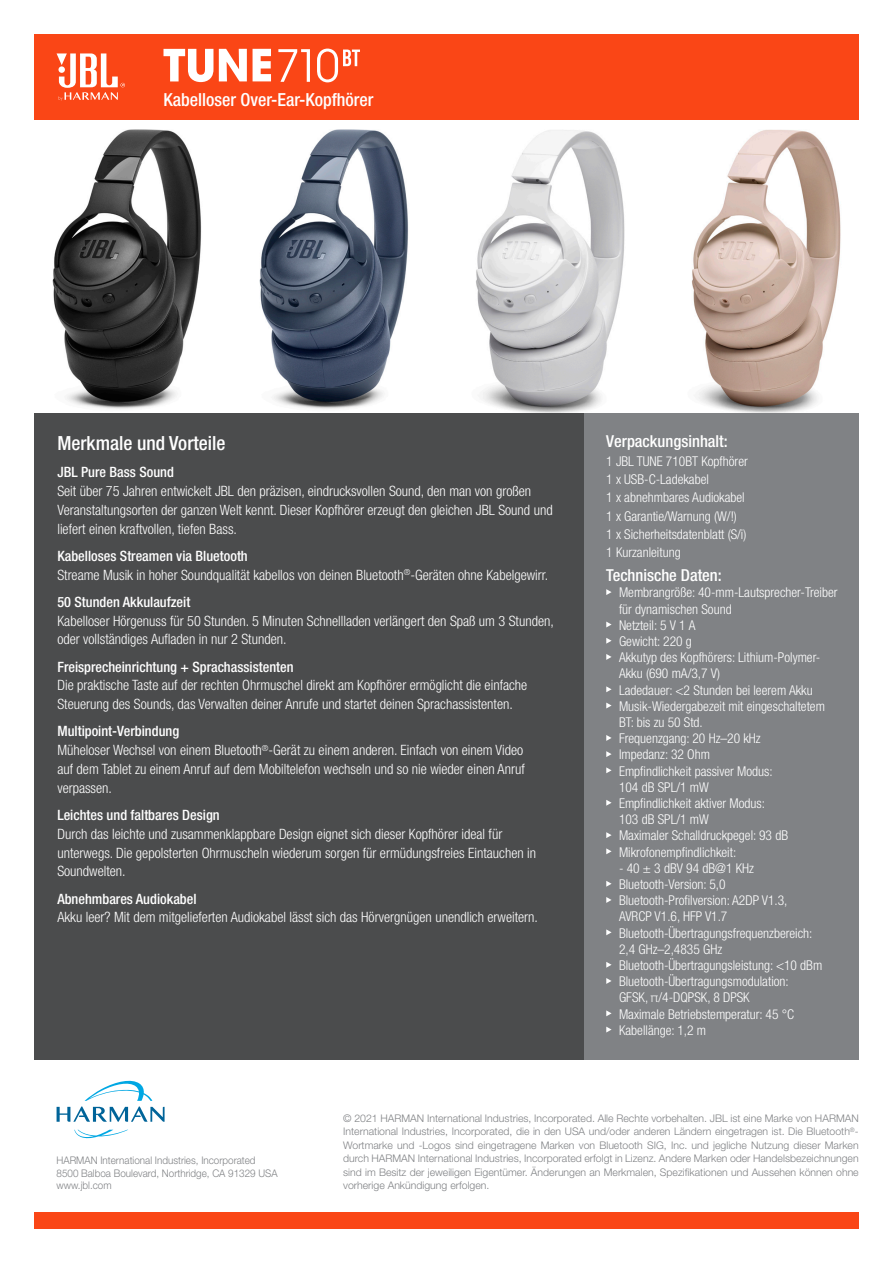
<style>
.page{position:relative;width:893px;height:1263px;background:#fff}
.page>*{position:absolute;margin:0;border:0;box-sizing:border-box;transform-origin:0 0}
.t1{font:500 condensed 19.5px "Helvetica Neue LT Pro";color:#fff}
.t2{font:500 condensed 18px "Helvetica Neue LT Pro";color:#fff}
.t3{font:500 condensed 16.5px "Helvetica Neue LT Pro";color:#fff}
.t4{font:300 condensed 14.25px/18.8px "Helvetica Neue LT Pro";color:#fff}
.t5{font:500 condensed 14.25px "Helvetica Neue LT Pro";color:#fff}
.t6{font:300 condensed 13.5px/16.2px "Helvetica Neue LT Pro";color:#fff}
.t7{font:300 10.5px/13.5px "Helvetica Neue LT Pro";color:#808285;text-align:justify}
.t8{font:300 10.5px "Helvetica Neue LT Pro";color:#808285;scale:.94 1}
</style>
<div class="page">
<img style="left:34px;top:119px;width:187px;height:290px">
<img style="left:221px;top:119px;width:216px;height:290px">
<img style="left:437px;top:119px;width:216px;height:294px">
<img style="left:653px;top:119px;width:206px;height:294px">
<div style="left:34px;top:34px;width:825px;height:85px;background:#fa4616"></div>
<div style="left:34px;top:1213px;width:825px;height:16px;background:#fa4616"></div>
<svg style="left:57px;top:53px;width:68px;height:48px"></svg>
<svg style="left:74px;top:1130px;width:54px;height:8px"></svg>
<svg style="left:57px;top:1080px;width:108px;height:42px"></svg>
<div style="left:584px;top:413px;width:275px;height:646px;background:#808285"></div>
<svg style="left:606px;top:589px;width:6px;height:6px"></svg>
<svg style="left:606px;top:621px;width:6px;height:6px"></svg>
<svg style="left:606px;top:638px;width:6px;height:6px"></svg>
<svg style="left:606px;top:654px;width:6px;height:6px"></svg>
<svg style="left:606px;top:686px;width:6px;height:6px"></svg>
<svg style="left:606px;top:702px;width:6px;height:6px"></svg>
<svg style="left:606px;top:735px;width:6px;height:6px"></svg>
<svg style="left:606px;top:751px;width:6px;height:6px"></svg>
<svg style="left:606px;top:767px;width:6px;height:6px"></svg>
<svg style="left:606px;top:800px;width:6px;height:6px"></svg>
<svg style="left:606px;top:832px;width:6px;height:6px"></svg>
<svg style="left:606px;top:848px;width:6px;height:6px"></svg>
<svg style="left:606px;top:881px;width:6px;height:6px"></svg>
<svg style="left:606px;top:897px;width:6px;height:6px"></svg>
<svg style="left:606px;top:929px;width:6px;height:6px"></svg>
<svg style="left:606px;top:962px;width:6px;height:6px"></svg>
<svg style="left:606px;top:978px;width:6px;height:6px"></svg>
<svg style="left:606px;top:1010px;width:6px;height:6px"></svg>
<svg style="left:606px;top:1026px;width:6px;height:6px"></svg>
<div style="left:34px;top:413px;width:550px;height:646px;background:#4b4c4d"></div>
<svg style="left:253px;top:49px;width:18px;height:32px"></svg>
<svg style="left:219px;top:49px;width:28px;height:32px"></svg>
<svg style="left:163px;top:49px;width:50px;height:33px"></svg>
<svg style="left:278px;top:49px;width:32px;height:33px"></svg>
<svg style="left:317px;top:49px;width:43px;height:33px"></svg>
<p class="t2" style="left:163px;top:89px;width:211px">Kabelloser Over-Ear-Kopfhörer</p>
<p class="t1" style="left:57px;top:432px;width:170px">Merkmale und Vorteile</p>
<p class="t5" style="left:57px;top:464px;width:118px">JBL Pure Bass Sound</p>
<p class="t4" style="left:57px;top:482px;width:497px">Seit über 75 Jahren entwickelt JBL den präzisen, eindrucksvollen Sound, den man von großen<br>Veranstaltungsorten der ganzen Welt kennt. Dieser Kopfhörer erzeugt den gleichen JBL Sound und liefert einen kraftvollen, tiefen Bass.</p>
<p class="t5" style="left:57px;top:547px;width:192px">Kabelloses Streamen via Bluetooth</p>
<p class="t4" style="left:57px;top:565px;width:492px">Streame Musik in hoher Soundqualität kabellos von deinen Bluetooth<sup>®</sup>-Geräten ohne Kabelgewirr.</p>
<p class="t5" style="left:57px;top:593px;width:134px">50 Stunden Akkulaufzeit</p>
<p class="t4" style="left:57px;top:611px;width:498px">Kabelloser Hörgenuss für 50 Stunden. 5 Minuten Schnellladen verlängert den Spaß um 3 Stunden, oder vollständiges Aufladen in nur 2 Stunden.</p>
<p class="t5" style="left:57px;top:658px;width:238px">Freisprecheinrichtung + Sprachassistenten</p>
<p class="t4" style="left:57px;top:676px;width:471px">Die praktische Taste auf der rechten Ohrmuschel direkt am Kopfhörer ermöglicht die einfache<br>Steuerung des Sounds, das Verwalten deiner Anrufe und startet deinen Sprachassistenten.</p>
<p class="t5" style="left:57px;top:723px;width:123px">Multipoint-Verbindung</p>
<p class="t4" style="left:57px;top:741px;width:469px;text-align:justify">Müheloser Wechsel von einem Bluetooth<sup>®</sup>-Gerät zu einem anderen. Einfach von einem Video auf dem Tablet zu einem Anruf auf dem Mobiltelefon wechseln und so nie wieder einen Anruf verpassen.</p>
<p class="t5" style="left:57px;top:806px;width:164px">Leichtes und faltbares Design</p>
<p class="t4" style="left:57px;top:824px;width:480px">Durch das leichte und zusammenklappbare Design eignet sich dieser Kopfhörer ideal für unterwegs. Die gepolsterten Ohrmuscheln wiederum sorgen für ermüdungsfreies Eintauchen in<br>Soundwelten.</p>
<p class="t5" style="left:57px;top:890px;width:141px">Abnehmbares Audiokabel</p>
<p class="t4" style="left:57px;top:908px;width:482px">Akku leer? Mit dem mitgelieferten Audiokabel lässt sich das Hörvergnügen unendlich erweitern.</p>
<p class="t3" style="left:606px;top:431px;width:123px">Verpackungsinhalt:</p>
<p class="t6" style="left:606px;top:452px;width:143px">1 JBL TUNE 710BT Kopfhörer</p>
<p class="t6" style="left:606px;top:471px;width:104px">1 x USB-C-Ladekabel</p>
<p class="t6" style="left:606px;top:489px;width:140px">1 x abnehmbares Audiokabel</p>
<p class="t6" style="left:606px;top:507px;width:132px">1 x Garantie/Warnung (W/!)</p>
<p class="t6" style="left:606px;top:526px;width:142px">1 x Sicherheitsdatenblatt (S/i)</p>
<p class="t6" style="left:606px;top:544px;width:76px">1 Kurzanleitung</p>
<p class="t3" style="left:606px;top:565px;width:117px">Technische Daten:</p>
<p class="t6" style="left:619px;top:584px;width:220px">Membrangröße: 40-mm-Lautsprecher-Treiber für dynamischen Sound</p>
<p class="t6" style="left:619px;top:617px;width:78px">Netzteil: 5 V 1 A</p>
<p class="t6" style="left:619px;top:633px;width:74px">Gewicht: 220 g</p>
<p class="t6" style="left:619px;top:649px;width:203px">Akkutyp des Kopfhörers: Lithium-Polymer-<br>Akku (690 mA/3,7 V)</p>
<p class="t6" style="left:619px;top:682px;width:195px">Ladedauer: &lt;2 Stunden bei leerem Akku</p>
<p class="t6" style="left:619px;top:698px;width:207px">Musik-Wiedergabezeit mit eingeschaltetem<br>BT: bis zu 50 Std.</p>
<p class="t6" style="left:619px;top:730px;width:143px">Frequenzgang: 20 Hz–20 kHz</p>
<p class="t6" style="left:619px;top:746px;width:92px">Impedanz: 32 Ohm</p>
<p class="t6" style="left:619px;top:763px;width:155px">Empfindlichkeit passiver Modus:<br>104 dB SPL/1 mW</p>
<p class="t6" style="left:619px;top:795px;width:147px">Empfindlichkeit aktiver Modus:<br>103 dB SPL/1 mW</p>
<p class="t6" style="left:619px;top:827px;width:171px">Maximaler Schalldruckpegel: 93 dB</p>
<p class="t6" style="left:619px;top:844px;width:119px">Mikrofonempfindlichkeit:</p>
<p class="t6" style="left:619px;top:860px;width:136px">- 40 ± 3 dBV 94 dB@1 KHz</p>
<p class="t6" style="left:619px;top:876px;width:108px">Bluetooth-Version: 5,0</p>
<p class="t6" style="left:619px;top:892px;width:170px">Bluetooth-Profilversion: A2DP V1.3,<br>AVRCP V1.6, HFP V1.7</p>
<p class="t6" style="left:619px;top:925px;width:195px">Bluetooth-Übertragungsfrequenzbereich:<br>2,4 GHz–2,4835 GHz</p>
<p class="t6" style="left:619px;top:957px;width:205px">Bluetooth-Übertragungsleistung: &lt;10 dBm</p>
<p class="t6" style="left:619px;top:973px;width:171px">Bluetooth-Übertragungsmodulation:<br>GFSK, π/4-DQPSK, 8 DPSK</p>
<p class="t6" style="left:619px;top:1006px;width:177px">Maximale Betriebstemperatur: 45 °C</p>
<p class="t6" style="left:619px;top:1022px;width:89px">Kabellänge: 1,2 m</p>
<p class="t8" style="left:57px;top:1154px;width:213px">HARMAN International Industries, Incorporated</p>
<p class="t8" style="left:57px;top:1166px;width:237px">8500 Balboa Boulevard, Northridge, CA 91329 USA</p>
<p class="t8" style="left:57px;top:1179px;width:60px">www.jbl.com</p>
<p class="t7" style="left:343px;top:1111px;width:517px">© 2021 HARMAN International Industries, Incorporated. Alle Rechte vorbehalten. JBL ist eine Marke von HARMAN International Industries, Incorporated, die in den USA und/oder anderen Ländern eingetragen ist. Die Bluetooth<sup>®</sup>- Wortmarke und -Logos sind eingetragene Marken von Bluetooth SIG, Inc. und jegliche Nutzung dieser Marken durch HARMAN International Industries, Incorporated erfolgt in Lizenz. Andere Marken oder Handelsbezeichnungen sind im Besitz der jeweiligen Eigentümer. Änderungen an Merkmalen, Spezifikationen und Aussehen können ohne vorherige Ankündigung erfolgen.</p>
</div>
